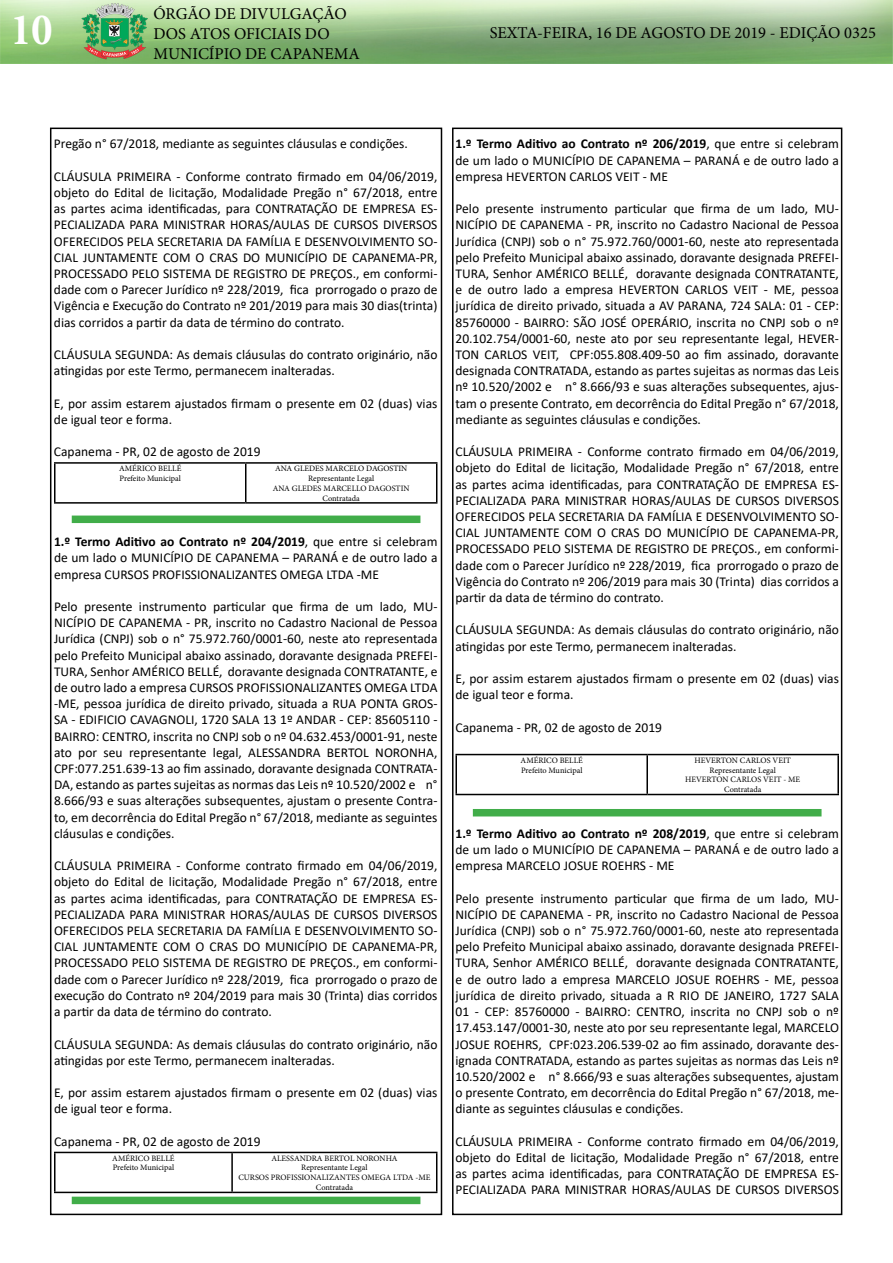
<style>
.page{position:relative;width:893px;height:1263px;background:#fff}
.page>*{position:absolute;margin:0;border:0;box-sizing:border-box;transform-origin:0 0}
.t1{font:700 condensed 45px "Minion Pro";color:#fff}
.t2{font:16.5px/19.8px "Minion Pro";color:#000}
.t3{font:13.5px/16.2px "Calibri";color:#000;text-align:justify}
.t4{font:8.25px/9.9px "Minion Pro";color:#000}
.s1{font-weight:700}
</style>
<div class="page">
<div style="left:50px;top:128px;width:392px;height:1087px;border:2px solid #000"></div>
<img style="left:0;top:0;width:893px;height:64px">
<div style="left:452px;top:128px;width:390px;height:1087px;border:2px solid #000"></div>
<hr style="left:455px;top:754px;width:192px;height:1px;background:#000">
<hr style="left:455px;top:755px;width:2px;height:39px;background:#000">
<hr style="left:647px;top:754px;width:192px;height:1px;background:#000">
<hr style="left:646px;top:755px;width:2px;height:39px;background:#000">
<hr style="left:837px;top:755px;width:2px;height:39px;background:#000">
<hr style="left:455px;top:794px;width:192px;height:1px;background:#000">
<hr style="left:647px;top:794px;width:192px;height:1px;background:#000">
<hr style="left:54px;top:462px;width:192px;height:2px;background:#000">
<hr style="left:54px;top:464px;width:2px;height:38px;background:#000">
<hr style="left:246px;top:462px;width:191px;height:2px;background:#000">
<hr style="left:245px;top:464px;width:1px;height:38px;background:#000">
<hr style="left:436px;top:464px;width:1px;height:38px;background:#000">
<hr style="left:54px;top:502px;width:192px;height:2px;background:#000">
<hr style="left:246px;top:502px;width:191px;height:2px;background:#000">
<hr style="left:54px;top:1152px;width:178px;height:1px;background:#000">
<hr style="left:54px;top:1153px;width:2px;height:39px;background:#000">
<hr style="left:232px;top:1152px;width:205px;height:1px;background:#000">
<hr style="left:231px;top:1153px;width:2px;height:39px;background:#000">
<hr style="left:436px;top:1153px;width:1px;height:39px;background:#000">
<hr style="left:54px;top:1192px;width:178px;height:1px;background:#000">
<hr style="left:232px;top:1192px;width:205px;height:1px;background:#000">
<div style="left:72px;top:515px;width:348px;height:8px;background:#41ad49"></div>
<div style="left:72px;top:1197px;width:348px;height:7px;background:#41ad49"></div>
<div style="left:473px;top:809px;width:348px;height:7px;background:#41ad49"></div>
<h1 class="t1" style="left:11px;top:-1px;width:43px">10</h1>
<p class="t2" style="left:153px;top:4px;width:208px">ÓRGÃO DE DIVULGAÇÃO<br>DOS ATOS OFICIAIS DO<br>MUNICÍPIO DE CAPANEMA</p>
<p class="t2" style="left:490px;top:23px;width:388px">SEXTA-FEIRA, 16 DE AGOSTO DE 2019 - EDIÇÃO 0325</p>
<p class="t3" style="left:54px;top:135px;width:355px">Pregão n° 67/2018, mediante as seguintes cláusulas e condições.</p>
<p class="t3" style="left:54px;top:168px;width:385px">CLÁUSULA PRIMEIRA - Conforme contrato firmado em 04/06/2019, objeto do Edital de licitação, Modalidade Pregão n° 67/2018, entre as partes acima identificadas, para CONTRATAÇÃO DE EMPRESA ES-PECIALIZADA PARA MINISTRAR HORAS/AULAS DE CURSOS DIVERSOS OFERECIDOS PELA SECRETARIA DA FAMÍLIA E DESENVOLVIMENTO SO-CIAL JUNTAMENTE COM O CRAS DO MUNICÍPIO DE CAPANEMA-PR, PROCESSADO PELO SISTEMA DE REGISTRO DE PREÇOS., em conformi&shy;dade com o Parecer Jurídico nº 228/2019, fica prorrogado o prazo de Vigência e Execução do Contrato nº 201/2019 para mais 30 dias(trinta) dias corridos a partir da data de término do contrato.</p>
<p class="t3" style="left:54px;top:346px;width:385px">CLÁUSULA SEGUNDA: As demais cláusulas do contrato originário, não atingidas por este Termo, permanecem inalteradas.</p>
<p class="t3" style="left:54px;top:395px;width:385px">E, por assim estarem ajustados firmam o presente em 02 (duas) vias de igual teor e forma.</p>
<p class="t3" style="left:54px;top:443px;width:208px">Capanema - PR, 02 de agosto de 2019</p>
<p class="t4" style="left:119px;top:463px;width:64px">AMÉRICO BELLÉ<br>Prefeito Municipal</p>
<p class="t4" style="left:273px;top:463px;width:138px;text-align:center">ANA GLEDES MARCELO DAGOSTIN<br>Representante Legal<br>ANA GLEDES MARCELLO DAGOSTIN<br>Contratada</p>
<p class="t3" style="left:54px;top:533px;width:385px"><span class="s1">1.º Termo Aditivo ao Contrato nº 204/2019</span>, que entre si celebram de um lado o MUNICÍPIO DE CAPANEMA – PARANÁ e de outro lado a empresa CURSOS PROFISSIONALIZANTES OMEGA LTDA -ME</p>
<p class="t3" style="left:54px;top:598px;width:385px">Pelo presente instrumento particular que firma de um lado, MU-NICÍPIO DE CAPANEMA - PR, inscrito no Cadastro Nacional de Pessoa Jurídica (CNPJ) sob o n° 75.972.760/0001-60, neste ato representada pelo Prefeito Municipal abaixo assinado, doravante designada PREFEI-TURA, Senhor AMÉRICO BELLÉ, doravante designada CONTRATANTE, e de outro lado a empresa CURSOS PROFISSIONALIZANTES OMEGA LTDA -ME, pessoa jurídica de direito privado, situada a RUA PONTA GROS-SA - EDIFICIO CAVAGNOLI, 1720 SALA 13 1º ANDAR - CEP: 85605110 - BAIRRO: CENTRO, inscrita no CNPJ sob o nº 04.632.453/0001-91, neste ato por seu representante legal, ALESSANDRA BERTOL NORONHA, CPF:077.251.639-13 ao fim assinado, doravante designada CONTRATA-DA, estando as partes sujeitas as normas das Leis nº 10.520/2002 e n° 8.666/93 e suas alterações subsequentes, ajustam o presente Contra&shy;to, em decorrência do Edital Pregão n° 67/2018, mediante as seguintes cláusulas e condições.</p>
<p class="t3" style="left:54px;top:857px;width:385px">CLÁUSULA PRIMEIRA - Conforme contrato firmado em 04/06/2019, objeto do Edital de licitação, Modalidade Pregão n° 67/2018, entre as partes acima identificadas, para CONTRATAÇÃO DE EMPRESA ES-PECIALIZADA PARA MINISTRAR HORAS/AULAS DE CURSOS DIVERSOS OFERECIDOS PELA SECRETARIA DA FAMÍLIA E DESENVOLVIMENTO SO-CIAL JUNTAMENTE COM O CRAS DO MUNICÍPIO DE CAPANEMA-PR, PROCESSADO PELO SISTEMA DE REGISTRO DE PREÇOS., em conformi&shy;dade com o Parecer Jurídico nº 228/2019, fica prorrogado o prazo de execução do Contrato nº 204/2019 para mais 30 (Trinta) dias corridos a partir da data de término do contrato.</p>
<p class="t3" style="left:54px;top:1035px;width:385px">CLÁUSULA SEGUNDA: As demais cláusulas do contrato originário, não atingidas por este Termo, permanecem inalteradas.</p>
<p class="t3" style="left:54px;top:1084px;width:385px">E, por assim estarem ajustados firmam o presente em 02 (duas) vias de igual teor e forma.</p>
<p class="t3" style="left:54px;top:1133px;width:208px">Capanema - PR, 02 de agosto de 2019</p>
<p class="t4" style="left:112px;top:1153px;width:64px">AMÉRICO BELLÉ<br>Prefeito Municipal</p>
<p class="t4" style="left:238px;top:1153px;width:194px;text-align:center">ALESSANDRA BERTOL NORONHA<br>Representante Legal<br>CURSOS PROFISSIONALIZANTES OMEGA LTDA -ME<br>Contratada</p>
<p class="t3" style="left:455px;top:135px;width:385px"><span class="s1">1.º Termo Aditivo ao Contrato nº 206/2019</span>, que entre si celebram de um lado o MUNICÍPIO DE CAPANEMA – PARANÁ e de outro lado a empresa HEVERTON CARLOS VEIT - ME</p>
<p class="t3" style="left:455px;top:200px;width:385px">Pelo presente instrumento particular que firma de um lado, MU-NICÍPIO DE CAPANEMA - PR, inscrito no Cadastro Nacional de Pessoa Jurídica (CNPJ) sob o n° 75.972.760/0001-60, neste ato representada pelo Prefeito Municipal abaixo assinado, doravante designada PREFEI-TURA, Senhor AMÉRICO BELLÉ, doravante designada CONTRATANTE, e de outro lado a empresa HEVERTON CARLOS VEIT - ME, pessoa jurídica de direito privado, situada a AV PARANA, 724 SALA: 01 - CEP:<br>85760000 - BAIRRO: SÃO JOSÉ OPERÁRIO, inscrita no CNPJ sob o nº 20.102.754/0001-60, neste ato por seu representante legal, HEVER-TON CARLOS VEIT, CPF:055.808.409-50 ao fim assinado, doravante designada CONTRATADA, estando as partes sujeitas as normas das Leis nº 10.520/2002 e n° 8.666/93 e suas alterações subsequentes, ajus&shy;tam o presente Contrato, em decorrência do Edital Pregão n° 67/2018, mediante as seguintes cláusulas e condições.</p>
<p class="t3" style="left:455px;top:443px;width:385px">CLÁUSULA PRIMEIRA - Conforme contrato firmado em 04/06/2019, objeto do Edital de licitação, Modalidade Pregão n° 67/2018, entre as partes acima identificadas, para CONTRATAÇÃO DE EMPRESA ES-PECIALIZADA PARA MINISTRAR HORAS/AULAS DE CURSOS DIVERSOS OFERECIDOS PELA SECRETARIA DA FAMÍLIA E DESENVOLVIMENTO SO-CIAL JUNTAMENTE COM O CRAS DO MUNICÍPIO DE CAPANEMA-PR, PROCESSADO PELO SISTEMA DE REGISTRO DE PREÇOS., em conformi&shy;dade com o Parecer Jurídico nº 228/2019, fica prorrogado o prazo de Vigência do Contrato nº 206/2019 para mais 30 (Trinta) dias corridos a partir da data de término do contrato.</p>
<p class="t3" style="left:455px;top:621px;width:385px">CLÁUSULA SEGUNDA: As demais cláusulas do contrato originário, não atingidas por este Termo, permanecem inalteradas.</p>
<p class="t3" style="left:455px;top:670px;width:385px">E, por assim estarem ajustados firmam o presente em 02 (duas) vias de igual teor e forma.</p>
<p class="t3" style="left:455px;top:719px;width:208px">Capanema - PR, 02 de agosto de 2019</p>
<p class="t4" style="left:521px;top:755px;width:64px">AMÉRICO BELLÉ<br>Prefeito Municipal</p>
<p class="t4" style="left:685px;top:755px;width:117px;text-align:center">HEVERTON CARLOS VEIT<br>Representante Legal<br>HEVERTON CARLOS VEIT - ME<br>Contratada</p>
<p class="t3" style="left:455px;top:825px;width:385px"><span class="s1">1.º Termo Aditivo ao Contrato nº 208/2019</span>, que entre si celebram de um lado o MUNICÍPIO DE CAPANEMA – PARANÁ e de outro lado a empresa MARCELO JOSUE ROEHRS - ME</p>
<p class="t3" style="left:455px;top:890px;width:385px">Pelo presente instrumento particular que firma de um lado, MU-NICÍPIO DE CAPANEMA - PR, inscrito no Cadastro Nacional de Pessoa Jurídica (CNPJ) sob o n° 75.972.760/0001-60, neste ato representada pelo Prefeito Municipal abaixo assinado, doravante designada PREFEI-TURA, Senhor AMÉRICO BELLÉ, doravante designada CONTRATANTE, e de outro lado a empresa MARCELO JOSUE ROEHRS - ME, pessoa jurídica de direito privado, situada a R RIO DE JANEIRO, 1727 SALA 01 - CEP: 85760000 - BAIRRO: CENTRO, inscrita no CNPJ sob o nº 17.453.147/0001-30, neste ato por seu representante legal, MARCELO JOSUE ROEHRS, CPF:023.206.539-02 ao fim assinado, doravante des&shy;ignada CONTRATADA, estando as partes sujeitas as normas das Leis nº 10.520/2002 e n° 8.666/93 e suas alterações subsequentes, ajustam o presente Contrato, em decorrência do Edital Pregão n° 67/2018, me&shy;diante as seguintes cláusulas e condições.</p>
<p class="t3" style="left:455px;top:1133px;width:385px">CLÁUSULA PRIMEIRA - Conforme contrato firmado em 04/06/2019, objeto do Edital de licitação, Modalidade Pregão n° 67/2018, entre as partes acima identificadas, para CONTRATAÇÃO DE EMPRESA ES-PECIALIZADA PARA MINISTRAR HORAS/AULAS DE CURSOS DIVERSOS</p>
</div>
